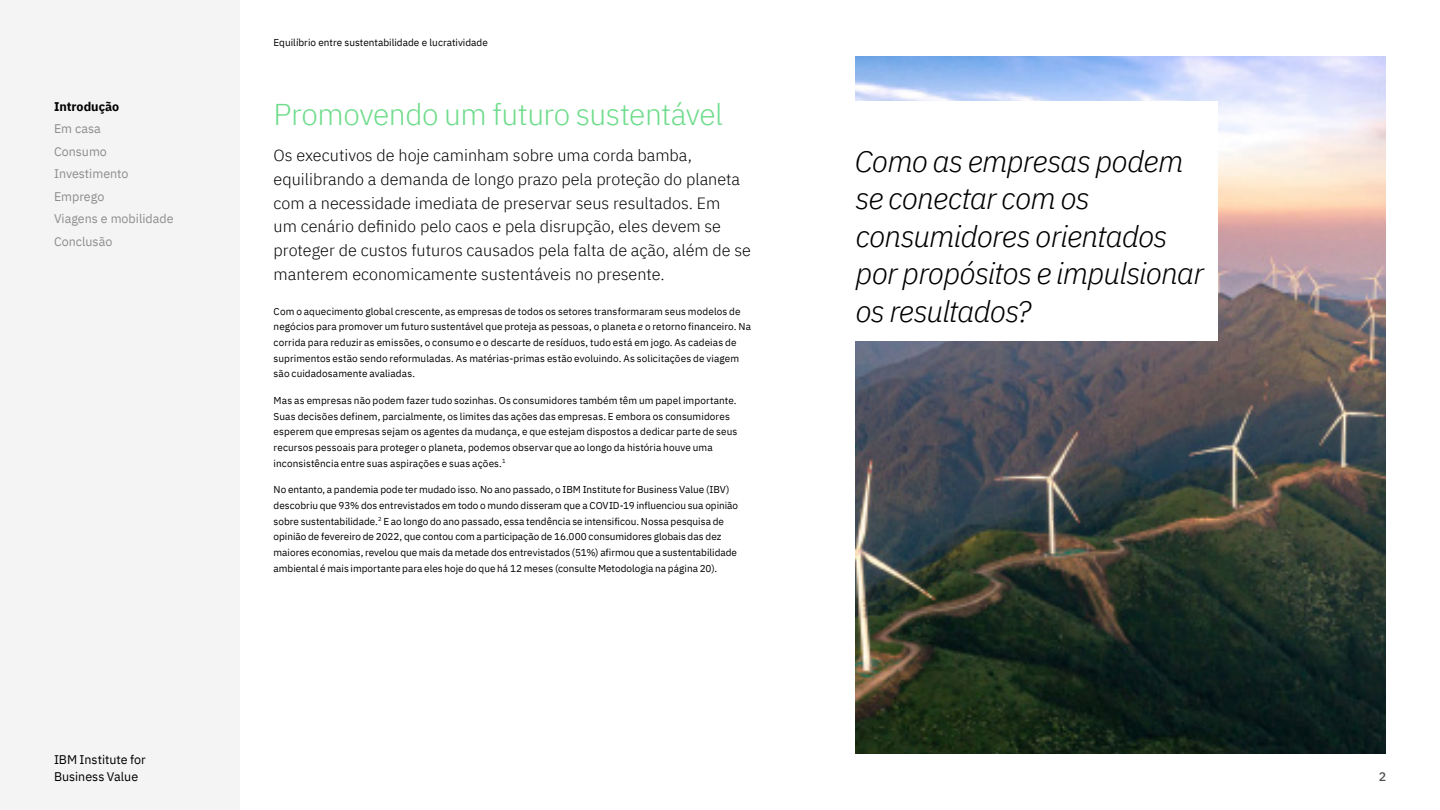
<style>
.page{position:relative;width:1440px;height:810px;background:#fff}
.page>*{position:absolute;margin:0;border:0;box-sizing:border-box;transform-origin:0 0}
.Head_1__24_30{font:italic 300 30px/37.5px "IBM Plex Sans";letter-spacing:-.03em;color:#000}
.Head_1__24_30-2{font:300 30px "IBM Plex Sans";letter-spacing:-.015em;color:#6fdc8c}
.Beginning_Paragraph{font:300 16.25px/23.8px "IBM Plex Sans";color:#000}
.t1{font:12.5px "IBM Plex Sans";color:#8d8d8d}
.t2{font:12.5px/17.5px "IBM Plex Sans";color:#000}
.Content_menu{font:700 12.5px "IBM Plex Sans";color:#000}
.t3{font:500 12.5px "IBM Plex Sans";color:#000}
.Body_Reg__9_13_5__do{font:10px/15.6px "IBM Plex Sans";letter-spacing:.005em;color:#000}
.s1{font-style:italic}
</style>
<div class="page">
<div style="left:0;top:0;width:239px;height:810px;background:#f4f4f4"></div>
<img style="left:855px;top:56px;width:531px;height:698px">
<div style="left:768px;top:101px;width:450px;height:240px;background:#fff"></div>
<p class="Content_menu" style="left:54px;top:97px;width:67px">Introdução</p>
<p class="t1" style="left:54px;top:119px;width:48px">Em casa</p>
<p class="t1" style="left:54px;top:142px;width:54px">Consumo</p>
<p class="t1" style="left:54px;top:164px;width:76px">Investimento</p>
<p class="t1" style="left:54px;top:187px;width:52px">Emprego</p>
<p class="t1" style="left:54px;top:209px;width:121px">Viagens e mobilidade</p>
<p class="t1" style="left:54px;top:232px;width:60px">Conclusão</p>
<p class="t2" style="left:54px;top:749px;width:93px">IBM Institute for<br>Business Value</p>
<p class="Body_Reg__9_13_5__do" style="left:274px;top:34px;width:216px">Equilíbrio entre sustentabilidade e lucratividade</p>
<p class="Head_1__24_30-2" style="left:274px;top:91px;width:451px">Promovendo um futuro sustentável</p>
<p class="Beginning_Paragraph" style="left:274px;top:142px;width:479px">Os executivos de hoje caminham sobre uma corda bamba, equilibrando a demanda de longo prazo pela proteção do planeta com a necessidade imediata de preservar seus resultados. Em<br>um cenário definido pelo caos e pela disrupção, eles devem se proteger de custos futuros causados pela falta de ação, além de se manterem economicamente sustentáveis no presente.</p>
<p class="Body_Reg__9_13_5__do" style="left:274px;top:303px;width:479px">Com o aquecimento global crescente, as empresas de todos os setores transformaram seus modelos de negócios para promover um futuro sustentável que proteja as pessoas, o planeta <span class="s1">e</span> o retorno financeiro. Na corrida para reduzir as emissões, o consumo e o descarte de resíduos, tudo está em jogo. As cadeias de suprimentos estão sendo reformuladas. As matérias-primas estão evoluindo. As solicitações de viagem são cuidadosamente avaliadas.</p>
<p class="Body_Reg__9_13_5__do" style="left:274px;top:392px;width:465px">Mas as empresas não podem fazer tudo sozinhas. Os consumidores também têm um papel importante.<br>Suas decisões definem, parcialmente, os limites das ações das empresas. E embora os consumidores esperem que empresas sejam os agentes da mudança, e que estejam dispostos a dedicar parte de seus recursos pessoais para proteger o planeta, podemos observar que ao longo da história houve uma inconsistência entre suas aspirações e suas ações.<sup>1</sup></p>
<p class="Body_Reg__9_13_5__do" style="left:274px;top:481px;width:466px">No entanto, a pandemia pode ter mudado isso. No ano passado, o IBM Institute for Business Value (IBV) descobriu que 93% dos entrevistados em todo o mundo disseram que a COVID-19 influenciou sua opinião sobre sustentabilidade.<sup>2</sup> E ao longo do ano passado, essa tendência se intensificou. Nossa pesquisa de opinião de fevereiro de 2022, que contou com a participação de 16.000 consumidores globais das dez maiores economias, revelou que mais da metade dos entrevistados (51%) afirmou que a sustentabilidade ambiental é mais importante para eles hoje do que há 12 meses (consulte Metodologia na página 20).</p>
<p class="Head_1__24_30" style="left:855px;top:140px;width:351px">Como as empresas podem se conectar com os consumidores orientados por propósitos e impulsionar os resultados?</p>
<p class="t3" style="left:1379px;top:767px;width:9px">2</p>
</div>
